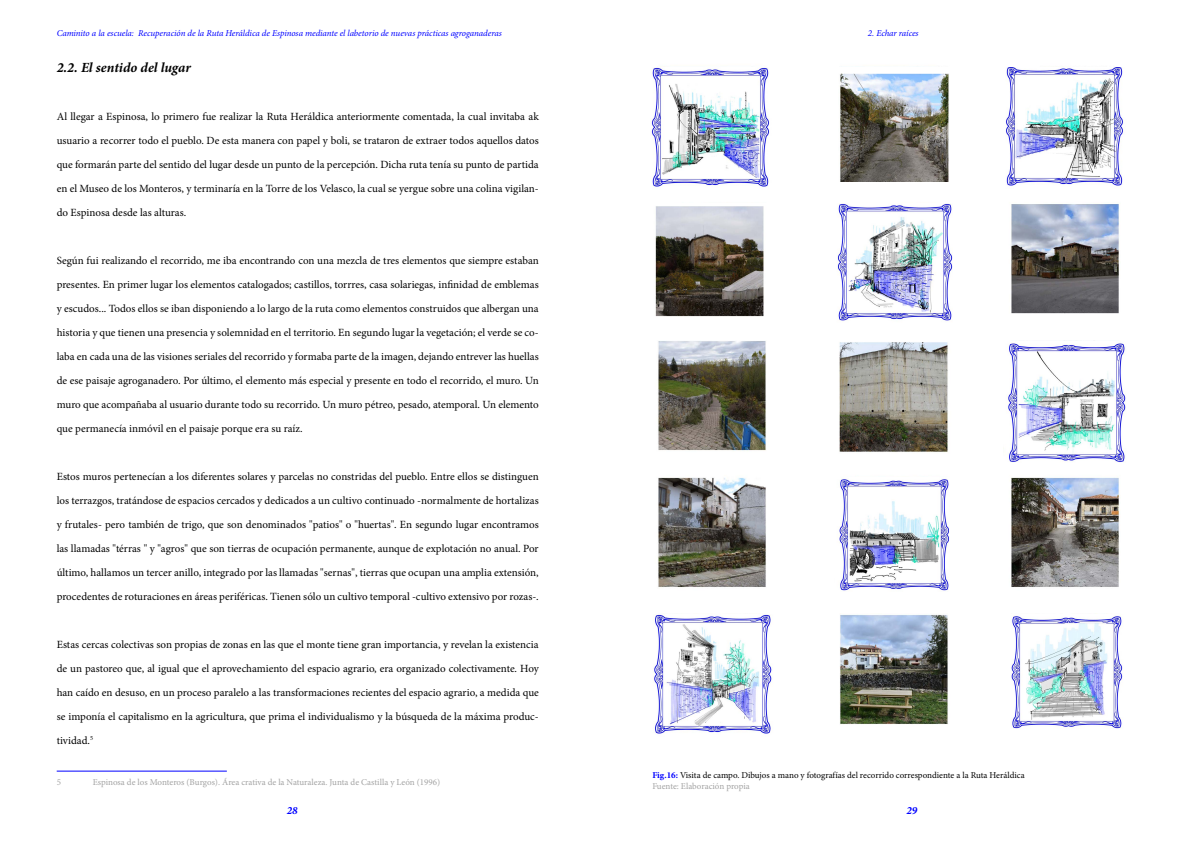
<style>
.page{position:relative;width:1191px;height:842px;background:#fff}
.page>*{position:absolute;margin:0;border:0;box-sizing:border-box;transform-origin:0 0}
.t1{font:italic 700 14px "Minion Pro";color:#000}
.t2{font:11px/24px "Minion Pro";color:#000;text-align:justify}
.t3{font:italic 700 11px "Minion Pro";color:#00f}
.t4{font:italic 9px "Minion Pro";letter-spacing:-.005em;color:#00f}
.t5{font:9px/10.8px "Minion Pro";color:#000}
.t6{font:9px "Minion Pro";color:#a3a3a3}
.s1{font-weight:700;color:#00f}
.s2{color:#a3a3a3}
</style>
<div class="page">
<hr style="left:57px;top:771px;width:170px;height:1px;background:#00f">
<img style="left:656px;top:67px;width:464px;height:658px">
<img style="left:655px;top:203px;width:112px;height:114px">
<img style="left:836px;top:339px;width:116px;height:120px">
<img style="left:838px;top:67px;width:115px;height:114px">
<img style="left:651px;top:68px;width:122px;height:122px">
<img style="left:1003px;top:67px;width:121px;height:122px">
<img style="left:834px;top:204px;width:120px;height:119px">
<img style="left:654px;top:614px;width:119px;height:120px">
<img style="left:1003px;top:341px;width:123px;height:122px">
<img style="left:834px;top:478px;width:115px;height:114px">
<img style="left:1008px;top:614px;width:115px;height:115px">
<p class="t4" style="left:57px;top:27px;width:447px">Caminito a la escuela: Recuperación de la Ruta Heráldica de Espinosa mediante el labetorio de nuevas prácticas agroganaderas</p>
<p class="t1" style="left:57px;top:58px;width:136px">2.2. El sentido del lugar</p>
<p class="t2" style="left:57px;top:105px;width:483px">Al llegar a Espinosa, lo primero fue realizar la Ruta Heráldica anteriormente comentada, la cual invitaba ak usuario a recorrer todo el pueblo. De esta manera con papel y boli, se trataron de extraer todos aquellos datos que formarán parte del sentido del lugar desde un punto de la percepción. Dicha ruta tenía su punto de partida en el Museo de los Monteros, y terminaría en la Torre de los Velasco, la cual se yergue sobre una colina vigilan&shy;do Espinosa desde las alturas.</p>
<p class="t2" style="left:57px;top:249px;width:483px">Según fui realizando el recorrido, me iba encontrando con una mezcla de tres elementos que siempre estaban presentes. En primer lugar los elementos catalogados; castillos, torrres, casa solariegas, infinidad de emblemas y escudos... Todos ellos se iban disponiendo a lo largo de la ruta como elementos construidos que albergan una historia y que tienen una presencia y solemnidad en el territorio. En segundo lugar la vegetación; el verde se co&shy;laba en cada una de las visiones seriales del recorrido y formaba parte de la imagen, dejando entrever las huellas de ese paisaje agroganadero. Por último, el elemento más especial y presente en todo el recorrido, el muro. Un muro que acompañaba al usuario durante todo su recorrido. Un muro pétreo, pesado, atemporal. Un elemento que permanecía inmóvil en el paisaje porque era su raíz.</p>
<p class="t2" style="left:57px;top:465px;width:483px">Estos muros pertenecían a los diferentes solares y parcelas no constridas del pueblo. Entre ellos se distinguen los terrazgos, tratándose de espacios cercados y dedicados a un cultivo continuado -normalmente de hortalizas y frutales- pero también de trigo, que son denominados "patios" o "huertas". En segundo lugar encontramos las llamadas "térras " y "agros" que son tierras de ocupación permanente, aunque de explotación no anual. Por último, hallamos un tercer anillo, integrado por las llamadas "sernas", tierras que ocupan una amplia extensión, procedentes de roturaciones en áreas periféricas. Tienen sólo un cultivo temporal -cultivo extensivo por rozas-.</p>
<p class="t2" style="left:57px;top:633px;width:483px">Estas cercas colectivas son propias de zonas en las que el monte tiene gran importancia, y revelan la existencia de un pastoreo que, al igual que el aprovechamiento del espacio agrario, era organizado colectivamente. Hoy han caído en desuso, en un proceso paralelo a las transformaciones recientes del espacio agrario, a medida que se imponía el capitalismo en la agricultura, que prima el individualismo y la búsqueda de la máxima produc&shy;tividad.<sup>5</sup></p>
<p class="t6" style="left:57px;top:776px;width:6px">5</p>
<p class="t6" style="left:93px;top:776px;width:349px">Espinosa de los Monteros (Burgos). Área crativa de la Naturaleza. Junta de Castilla y León (1996)</p>
<p class="t3" style="left:287px;top:802px;width:12px">28</p>
<p class="t4" style="left:868px;top:27px;width:52px">2. Echar raíces</p>
<p class="t5" style="left:652px;top:770px;width:374px"><span class="s1">Fig.16:</span> Visita de campo. Dibujos a mano y fotografías del recorrido correspondiente a la Ruta Heráldica<br><span class="s2">Fuente: Elaboración propia</span></p>
<p class="t3" style="left:906px;top:802px;width:12px">29</p>
</div>
